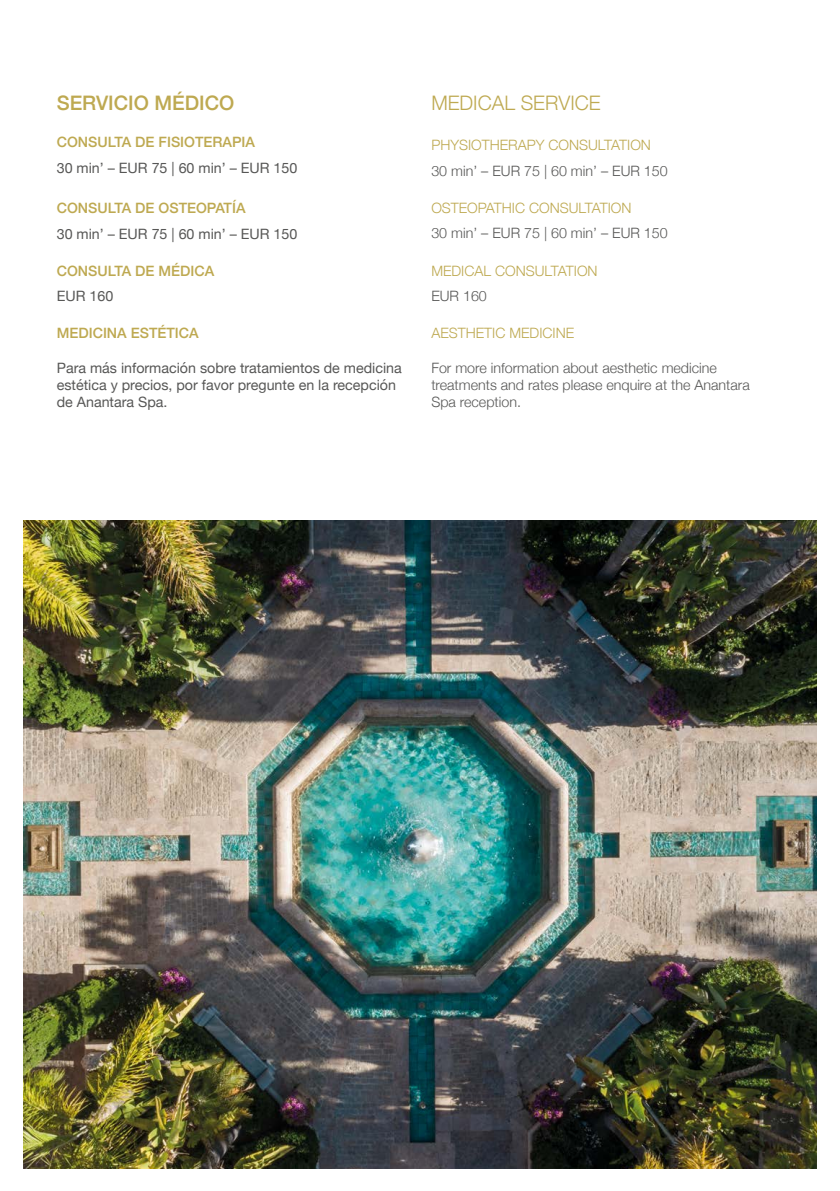
<style>
.page{position:relative;width:840px;height:1191px;background:#fff}
.page>*{position:absolute;margin:0;border:0;box-sizing:border-box;transform-origin:0 0}
.t1{font:500 20px "Helvetica Neue";color:#bea951}
.t2{font:300 20px "Helvetica Neue";color:#bea951}
.t3{font:14.2px/17.2px "Helvetica Neue";color:#575756}
.t4{font:300 14.2px/17.2px "Helvetica Neue";color:#575756}
.t5{font:300 14.2px "Helvetica Neue";color:#bea951}
.t6{font:500 14.2px "Helvetica Neue";color:#bea951}
</style>
<div class="page">
<img style="left:23px;top:520px;width:793px;height:648px">
<h1 class="t1" style="left:57px;top:87px;width:179px">SERVICIO MÉDICO</h1>
<p class="t6" style="left:57px;top:131px;width:200px">CONSULTA DE FISIOTERAPIA</p>
<p class="t3" style="left:57px;top:160px;width:242px">30 min’ – EUR 75 | 60 min’ – EUR 150</p>
<p class="t6" style="left:57px;top:196px;width:190px">CONSULTA DE OSTEOPATÍA</p>
<p class="t3" style="left:57px;top:226px;width:242px">30 min’ – EUR 75 | 60 min’ – EUR 150</p>
<p class="t6" style="left:57px;top:259px;width:159px">CONSULTA DE MÉDICA</p>
<p class="t3" style="left:57px;top:288px;width:58px">EUR 160</p>
<p class="t6" style="left:57px;top:322px;width:143px">MEDICINA ESTÉTICA</p>
<p class="t3" style="left:57px;top:360px;width:346px">Para más información sobre tratamientos de medicina estética y precios, por favor pregunte en la recepción de Anantara Spa.</p>
<h1 class="t2" style="left:431px;top:87px;width:171px">MEDICAL SERVICE</h1>
<p class="t5" style="left:431px;top:133px;width:221px">PHYSIOTHERAPY CONSULTATION</p>
<p class="t4" style="left:431px;top:161px;width:238px">30 min’ – EUR 75 | 60 min’ – EUR 150</p>
<p class="t5" style="left:431px;top:196px;width:201px">OSTEOPATHIC CONSULTATION</p>
<p class="t4" style="left:431px;top:224px;width:238px">30 min’ – EUR 75 | 60 min’ – EUR 150</p>
<p class="t5" style="left:431px;top:259px;width:168px">MEDICAL CONSULTATION</p>
<p class="t4" style="left:431px;top:286px;width:57px">EUR 160</p>
<p class="t5" style="left:431px;top:322px;width:144px">AESTHETIC MEDICINE</p>
<p class="t4" style="left:431px;top:358px;width:320px">For more information about aesthetic medicine treatments and rates please enquire at the Anantara<br>Spa reception.</p>
</div>
